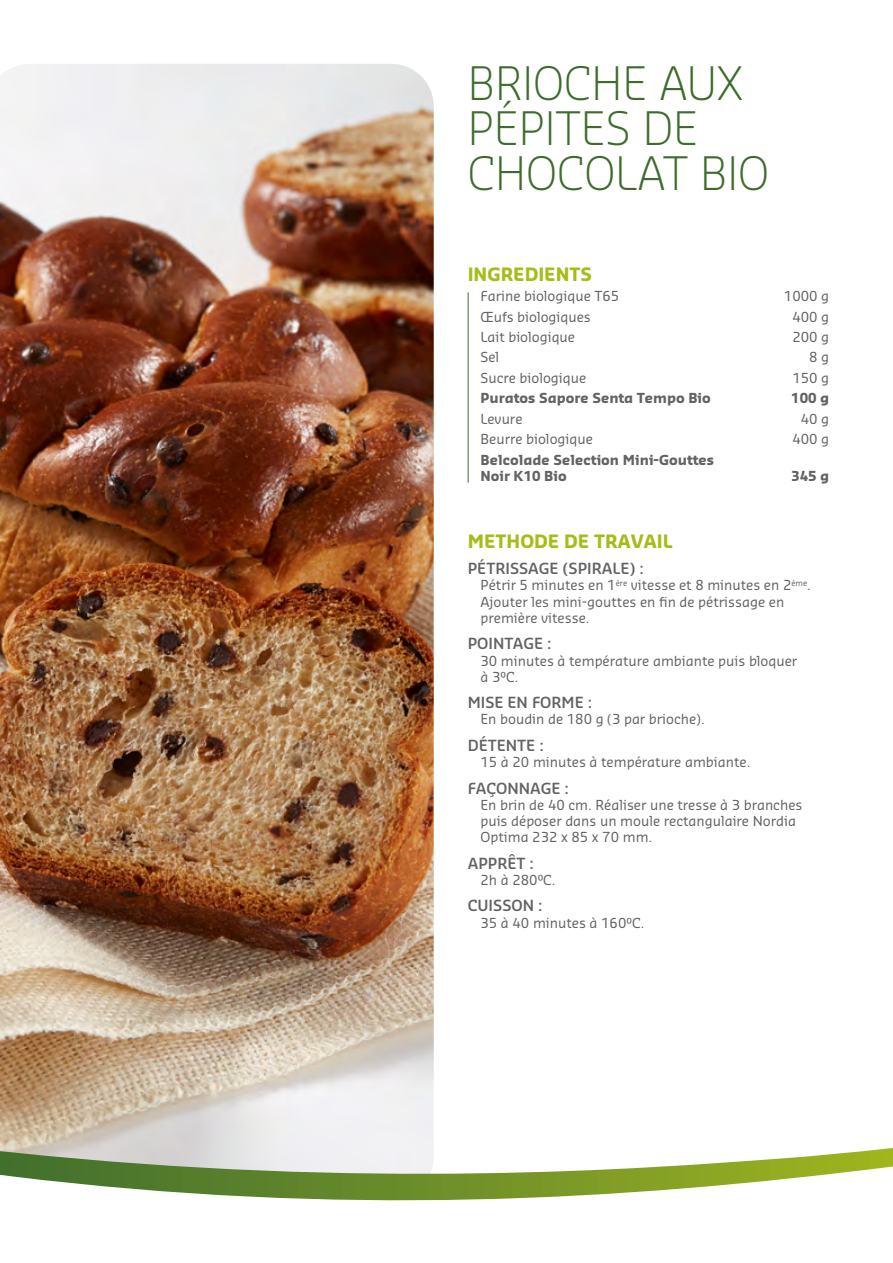
<style>
.page{position:relative;width:893px;height:1263px;background:#fff}
.page>*{position:absolute;margin:0;border:0;box-sizing:border-box;transform-origin:0 0}
.t1{font:300 45px/45px "Sansa Pro";color:#3d6c2c}
.t2{font:700 18px "Sansa Pro";color:#a7bc19}
.t3{font:600 15px "Sansa Pro";color:#646363}
.t4{font:13.5px/16.2px "Sansa Pro";color:#646363}
.t5{font:700 13.5px/16.2px "Sansa Pro";color:#646363}
</style>
<div class="page">
<img style="left:0;top:64px;width:434px;height:1084px">
<hr style="left:468px;top:292px;width:1px;height:191px;background:#3d6c2c">
<svg style="left:0;top:1148px;width:893px;height:53px"></svg>
<p class="t1" style="left:468px;top:60px;width:303px">BRIOCHE AUX<br>PÉPITES DE<br>CHOCOLAT BIO</p>
<p class="t2" style="left:468px;top:262px;width:126px">INGREDIENTS</p>
<p class="t4" style="left:480px;top:287px;width:140px">Farine biologique T65</p>
<p class="t4" style="left:784px;top:287px;width:47px">1000 g</p>
<p class="t4" style="left:480px;top:308px;width:112px">Œufs biologiques</p>
<p class="t4" style="left:792px;top:308px;width:38px">400 g</p>
<p class="t4" style="left:480px;top:328px;width:96px">Lait biologique</p>
<p class="t4" style="left:792px;top:328px;width:38px">200 g</p>
<p class="t4" style="left:480px;top:349px;width:20px">Sel</p>
<p class="t4" style="left:809px;top:349px;width:21px">8 g</p>
<p class="t4" style="left:480px;top:369px;width:107px">Sucre biologique</p>
<p class="t4" style="left:792px;top:369px;width:38px">150 g</p>
<p class="t5" style="left:480px;top:390px;width:232px">Puratos Sapore Senta Tempo Bio</p>
<p class="t5" style="left:791px;top:390px;width:39px">100 g</p>
<p class="t4" style="left:480px;top:410px;width:44px">Levure</p>
<p class="t4" style="left:801px;top:410px;width:30px">40 g</p>
<p class="t4" style="left:480px;top:431px;width:114px">Beurre biologique</p>
<p class="t4" style="left:792px;top:431px;width:38px">400 g</p>
<p class="t5" style="left:480px;top:451px;width:235px">Belcolade Selection Mini-Gouttes<br>Noir K10 Bio</p>
<p class="t5" style="left:791px;top:467px;width:39px">345 g</p>
<p class="t2" style="left:468px;top:529px;width:207px">METHODE DE TRAVAIL</p>
<p class="t3" style="left:468px;top:559px;width:178px">PÉTRISSAGE (SPIRALE) :</p>
<p class="t4" style="left:480px;top:577px;width:332px">Pétrir 5 minutes en 1<sup>ère</sup> vitesse et 8 minutes en 2<sup>ème</sup>.<br>Ajouter les mini-gouttes en fin de pétrissage en première vitesse.</p>
<p class="t3" style="left:468px;top:634px;width:86px">POINTAGE :</p>
<p class="t4" style="left:480px;top:652px;width:318px">30 minutes à température ambiante puis bloquer à 3°C.</p>
<p class="t3" style="left:468px;top:693px;width:126px">MISE EN FORME :</p>
<p class="t4" style="left:480px;top:711px;width:226px">En boudin de 180 g (3 par brioche).</p>
<p class="t3" style="left:468px;top:735px;width:78px">DÉTENTE :</p>
<p class="t4" style="left:480px;top:753px;width:271px">15 à 20 minutes à température ambiante.</p>
<p class="t3" style="left:468px;top:778px;width:103px">FAÇONNAGE :</p>
<p class="t4" style="left:480px;top:796px;width:323px">En brin de 40 cm. Réaliser une tresse à 3 branches puis déposer dans un moule rectangulaire Nordia<br>Optima 232 x 85 x 70 mm.</p>
<p class="t3" style="left:468px;top:853px;width:68px">APPRÊT :</p>
<p class="t4" style="left:480px;top:871px;width:77px">2h à 280°C.</p>
<p class="t3" style="left:468px;top:896px;width:76px">CUISSON :</p>
<p class="t4" style="left:480px;top:914px;width:165px">35 à 40 minutes à 160°C.</p>
</div>
